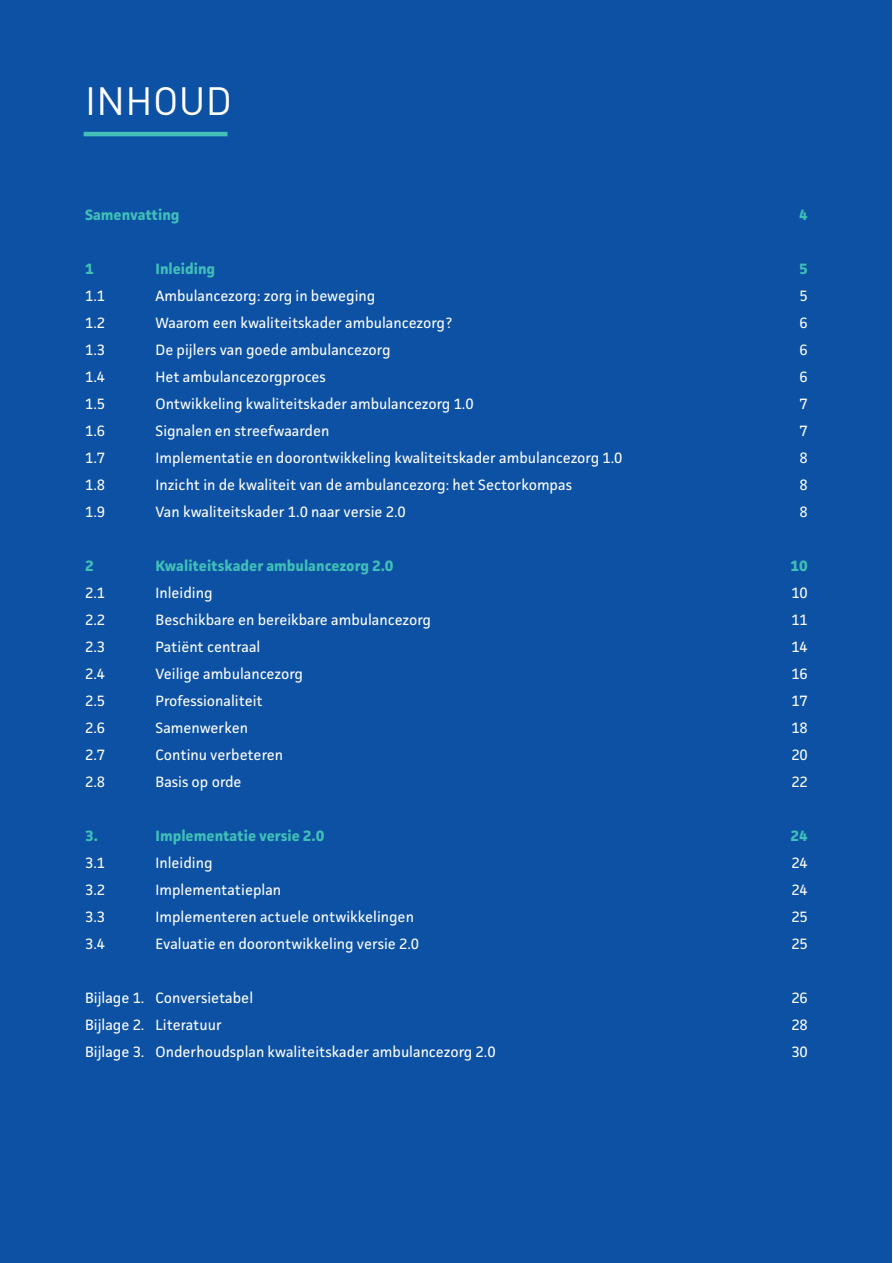
<style>
.page{position:relative;width:893px;height:1263px;background:#fff}
.page>*{position:absolute;margin:0;border:0;box-sizing:border-box;transform-origin:0 0}
.t1{font:39px "DIN Pro";letter-spacing:.01em;color:#fff}
.t2{font:15px "Facit";color:#fff}
.t3{font:700 15px "Facit";color:#40bfb8}
</style>
<div class="page">
<div style="left:1px;top:0;width:891px;height:1263px;background:#0c51a3"></div>
<hr style="left:84px;top:132px;width:143px;height:4px;background:#42c0b8">
<h1 class="t1" style="left:85px;top:71px;width:148px">INHOUD</h1>
<p class="t3" style="left:85px;top:205px;width:96px">Samenvatting</p>
<p class="t3" style="left:799px;top:205px;width:10px">4</p>
<p class="t3" style="left:85px;top:259px;width:10px">1</p>
<p class="t3" style="left:156px;top:259px;width:61px">Inleiding</p>
<p class="t3" style="left:799px;top:259px;width:10px">5</p>
<p class="t2" style="left:85px;top:286px;width:22px">1.1</p>
<p class="t2" style="left:156px;top:286px;width:221px">Ambulancezorg: zorg in beweging</p>
<p class="t2" style="left:800px;top:286px;width:10px">5</p>
<p class="t2" style="left:85px;top:313px;width:22px">1.2</p>
<p class="t2" style="left:156px;top:313px;width:298px">Waarom een kwaliteitskader ambulancezorg?</p>
<p class="t2" style="left:800px;top:313px;width:10px">6</p>
<p class="t2" style="left:85px;top:340px;width:22px">1.3</p>
<p class="t2" style="left:156px;top:340px;width:237px">De pijlers van goede ambulancezorg</p>
<p class="t2" style="left:800px;top:340px;width:10px">6</p>
<p class="t2" style="left:85px;top:367px;width:22px">1.4</p>
<p class="t2" style="left:156px;top:367px;width:172px">Het ambulancezorgproces</p>
<p class="t2" style="left:800px;top:367px;width:10px">6</p>
<p class="t2" style="left:85px;top:394px;width:22px">1.5</p>
<p class="t2" style="left:156px;top:394px;width:320px">Ontwikkeling kwaliteitskader ambulancezorg 1.0</p>
<p class="t2" style="left:800px;top:394px;width:10px">7</p>
<p class="t2" style="left:85px;top:421px;width:22px">1.6</p>
<p class="t2" style="left:156px;top:421px;width:175px">Signalen en streefwaarden</p>
<p class="t2" style="left:800px;top:421px;width:10px">7</p>
<p class="t2" style="left:85px;top:448px;width:22px">1.7</p>
<p class="t2" style="left:156px;top:448px;width:468px">Implementatie en doorontwikkeling kwaliteitskader ambulancezorg 1.0</p>
<p class="t2" style="left:800px;top:448px;width:10px">8</p>
<p class="t2" style="left:85px;top:475px;width:22px">1.8</p>
<p class="t2" style="left:156px;top:475px;width:418px">Inzicht in de kwaliteit van de ambulancezorg: het Sectorkompas</p>
<p class="t2" style="left:800px;top:475px;width:10px">8</p>
<p class="t2" style="left:85px;top:502px;width:22px">1.9</p>
<p class="t2" style="left:156px;top:502px;width:252px">Van kwaliteitskader 1.0 naar versie 2.0</p>
<p class="t2" style="left:800px;top:502px;width:10px">8</p>
<p class="t3" style="left:85px;top:556px;width:10px">2</p>
<p class="t3" style="left:156px;top:556px;width:240px">Kwaliteitskader ambulancezorg 2.0</p>
<p class="t3" style="left:791px;top:556px;width:19px">10</p>
<p class="t2" style="left:85px;top:583px;width:22px">2.1</p>
<p class="t2" style="left:156px;top:583px;width:58px">Inleiding</p>
<p class="t2" style="left:791px;top:583px;width:18px">10</p>
<p class="t2" style="left:85px;top:610px;width:22px">2.2</p>
<p class="t2" style="left:156px;top:610px;width:277px">Beschikbare en bereikbare ambulancezorg</p>
<p class="t2" style="left:791px;top:610px;width:18px">11</p>
<p class="t2" style="left:85px;top:637px;width:22px">2.3</p>
<p class="t2" style="left:156px;top:637px;width:106px">Patiënt centraal</p>
<p class="t2" style="left:791px;top:637px;width:18px">14</p>
<p class="t2" style="left:85px;top:664px;width:22px">2.4</p>
<p class="t2" style="left:156px;top:664px;width:149px">Veilige ambulancezorg</p>
<p class="t2" style="left:791px;top:664px;width:18px">16</p>
<p class="t2" style="left:85px;top:691px;width:22px">2.5</p>
<p class="t2" style="left:156px;top:691px;width:109px">Professionaliteit</p>
<p class="t2" style="left:791px;top:691px;width:18px">17</p>
<p class="t2" style="left:85px;top:718px;width:22px">2.6</p>
<p class="t2" style="left:156px;top:718px;width:94px">Samenwerken</p>
<p class="t2" style="left:791px;top:718px;width:18px">18</p>
<p class="t2" style="left:85px;top:745px;width:22px">2.7</p>
<p class="t2" style="left:156px;top:745px;width:129px">Continu verbeteren</p>
<p class="t2" style="left:791px;top:745px;width:18px">20</p>
<p class="t2" style="left:85px;top:772px;width:22px">2.8</p>
<p class="t2" style="left:156px;top:772px;width:88px">Basis op orde</p>
<p class="t2" style="left:791px;top:772px;width:18px">22</p>
<p class="t3" style="left:85px;top:826px;width:14px">3.</p>
<p class="t3" style="left:156px;top:826px;width:170px">Implementatie versie 2.0</p>
<p class="t3" style="left:791px;top:826px;width:19px">24</p>
<p class="t2" style="left:85px;top:853px;width:22px">3.1</p>
<p class="t2" style="left:156px;top:853px;width:58px">Inleiding</p>
<p class="t2" style="left:791px;top:853px;width:18px">24</p>
<p class="t2" style="left:85px;top:880px;width:22px">3.2</p>
<p class="t2" style="left:156px;top:880px;width:127px">Implementatieplan</p>
<p class="t2" style="left:791px;top:880px;width:18px">24</p>
<p class="t2" style="left:85px;top:907px;width:22px">3.3</p>
<p class="t2" style="left:156px;top:907px;width:260px">Implementeren actuele ontwikkelingen</p>
<p class="t2" style="left:791px;top:907px;width:18px">25</p>
<p class="t2" style="left:85px;top:934px;width:22px">3.4</p>
<p class="t2" style="left:156px;top:934px;width:265px">Evaluatie en doorontwikkeling versie 2.0</p>
<p class="t2" style="left:791px;top:934px;width:18px">25</p>
<p class="t2" style="left:85px;top:988px;width:170px">Bijlage 1. Conversietabel</p>
<p class="t2" style="left:791px;top:988px;width:18px">26</p>
<p class="t2" style="left:85px;top:1015px;width:138px">Bijlage 2. Literatuur</p>
<p class="t2" style="left:791px;top:1015px;width:18px">28</p>
<p class="t2" style="left:85px;top:1042px;width:412px">Bijlage 3. Onderhoudsplan kwaliteitskader ambulancezorg 2.0</p>
<p class="t2" style="left:791px;top:1042px;width:18px">30</p>
</div>
